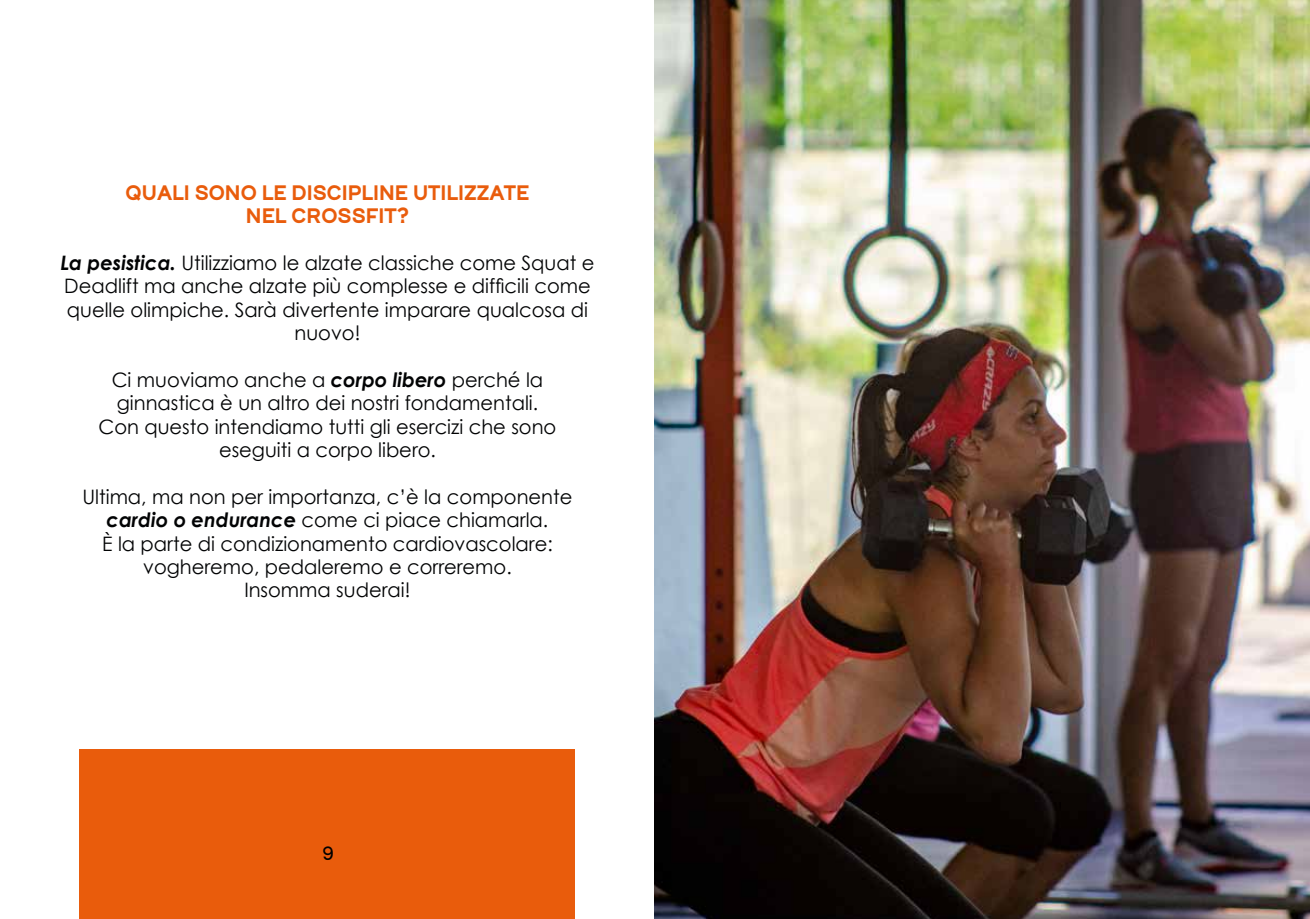
<style>
.page{position:relative;width:1310px;height:919px;background:#fff}
.page>*{position:absolute;margin:0;border:0;box-sizing:border-box;transform-origin:0 0}
.t1{font:19.95px/23.4px "Century Gothic";color:#020304;text-align:center}
.t2{font:700 19.95px/23.4px "Breymont";color:#e95c0c;text-align:center}
.t3{font:300 18px "Breymont";color:#000}
.s1{font-weight:700;font-style:italic}
</style>
<div class="page">
<div style="left:80px;top:749px;width:495px;height:169px;background:#e95c0c"></div>
<img style="left:655px;top:0;width:655px;height:918px">
<p class="t2" style="left:125px;top:179px;width:405px">QUALI SONO LE DISCIPLINE UTILIZZATE<br>NEL CROSSFIT?</p>
<p class="t1" style="left:61px;top:250px;width:535px"><span class="s1">La pesistica.</span> Utilizziamo le alzate classiche come Squat e Deadlift ma anche alzate più complesse e difficili come quelle olimpiche. Sarà divertente imparare qualcosa di nuovo!</p>
<p class="t1" style="left:99px;top:367px;width:459px">Ci muoviamo anche a <span class="s1">corpo libero</span> perché la ginnastica è un altro dei nostri fondamentali.<br>Con questo intendiamo tutti gli esercizi che sono eseguiti a corpo libero.</p>
<p class="t1" style="left:82px;top:484px;width:491px">Ultima, ma non per importanza, c’è la componente <span class="s1">cardio o endurance</span> come ci piace chiamarla.<br>È la parte di condizionamento cardiovascolare: vogheremo, pedaleremo e correremo.<br>Insomma suderai!</p>
<p class="t3" style="left:323px;top:842px;width:12px">9</p>
</div>
